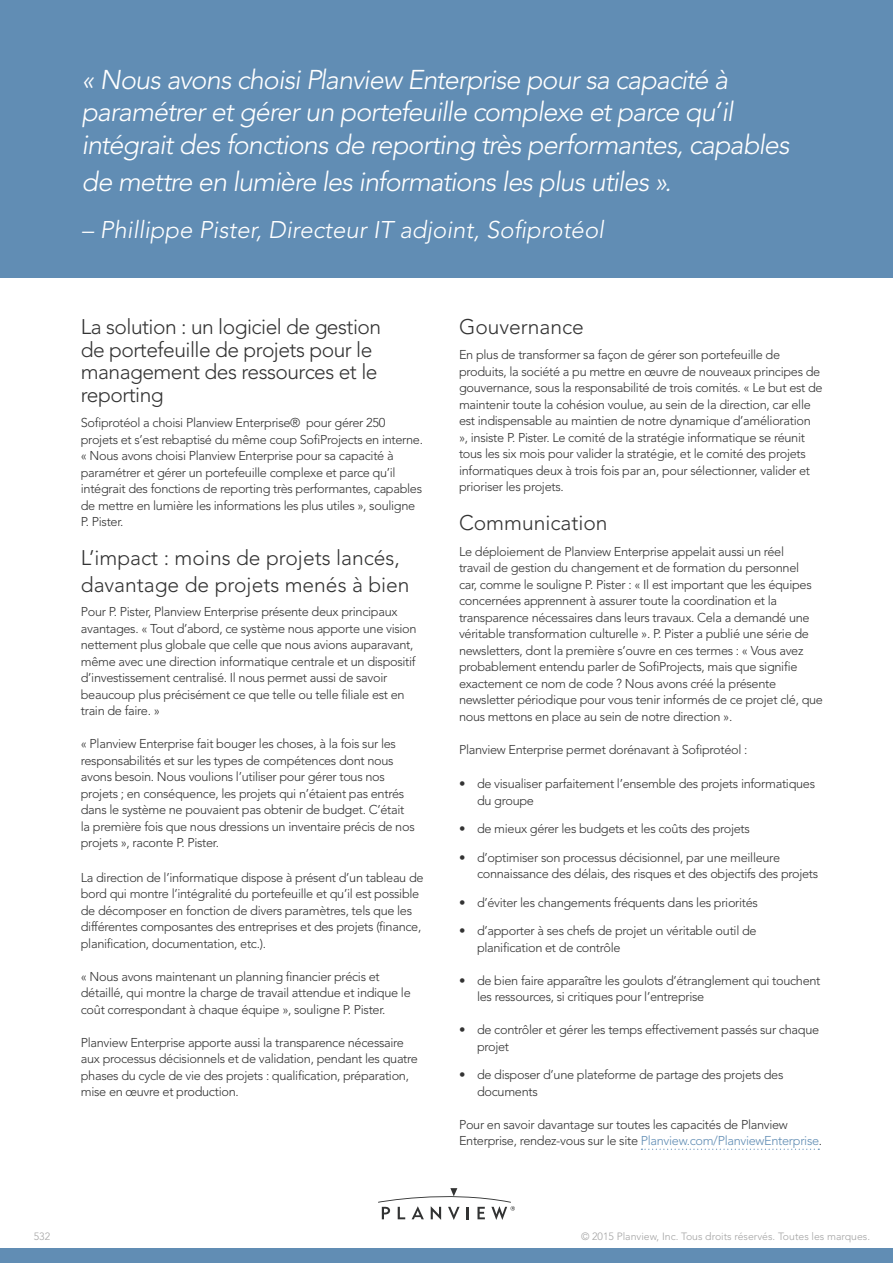
<style>
.page{position:relative;width:893px;height:1263px;background:#fff}
.page>*{position:absolute;margin:0;border:0;box-sizing:border-box;transform-origin:0 0}
.Quote_A{font:italic 300 27px/32.4px "Avenir LT Std";letter-spacing:-.035em;color:#fff}
.Quotee{font:italic 300 24px "Avenir LT Std";color:#fff}
.Section_Header{font:300 21px/22.5px "Avenir LT Std";letter-spacing:-.025em;color:#333}
.Section_Header-2{font:300 21px/27px "Avenir LT Std";color:#333}
.Basic_Content{font:300 12.75px/16.5px "Avenir LT Std";letter-spacing:-.025em;color:#333}
.t1{font:300 10.5px "Avenir LT Std";color:#a3a3a3}
.s1{color:#618db4}
</style>
<div class="page">
<svg style="left:378px;top:1188px;width:137px;height:32px"></svg>
<div style="left:0;top:1248px;width:893px;height:15px;background:#618db4"></div>
<svg style="left:641px;top:1149px;width:178px;height:1px"></svg>
<div style="left:0;top:0;width:893px;height:277px;background:#618db4"></div>
<p class="Quote_A" style="left:82px;top:64px;width:710px">« Nous avons choisi Planview Enterprise pour sa capacité à paramétrer et gérer un portefeuille complexe et parce qu’il intégrait des fonctions de reporting très performantes, capables</p>
<p class="Quote_A" style="left:82px;top:166px;width:591px">de mettre en lumière les informations les plus utiles ».</p>
<p class="Quotee" style="left:82px;top:216px;width:524px">– Phillippe Pister, Directeur IT adjoint, Sofiprotéol</p>
<p class="Section_Header" style="left:81px;top:316px;width:302px">La solution : un logiciel de gestion de portefeuille de projets pour le management des ressources et le reporting</p>
<p class="Basic_Content" style="left:81px;top:415px;width:344px">Sofiprotéol a choisi Planview Enterprise® pour gérer 250 projets et s’est rebaptisé du même coup SofiProjects en interne. « Nous avons choisi Planview Enterprise pour sa capacité à paramétrer et gérer un portefeuille complexe et parce qu’il intégrait des fonctions de reporting très performantes, capables de mettre en lumière les informations les plus utiles », souligne P. Pister.</p>
<p class="Section_Header-2" style="left:81px;top:545px;width:330px">L’impact : moins de projets lancés, davantage de projets menés à bien</p>
<p class="Basic_Content" style="left:81px;top:604px;width:337px">Pour P. Pister, Planview Enterprise présente deux principaux avantages. « Tout d’abord, ce système nous apporte une vision nettement plus globale que celle que nous avions auparavant, même avec une direction informatique centrale et un dispositif d’investissement centralisé. Il nous permet aussi de savoir beaucoup plus précisément ce que telle ou telle filiale est en train de faire. »</p>
<p class="Basic_Content" style="left:81px;top:736px;width:335px">« Planview Enterprise fait bouger les choses, à la fois sur les responsabilités et sur les types de compétences dont nous avons besoin. Nous voulions l’utiliser pour gérer tous nos projets ; en conséquence, les projets qui n’étaient pas entrés dans le système ne pouvaient pas obtenir de budget. C’était la première fois que nous dressions un inventaire précis de nos projets », raconte P. Pister.</p>
<p class="Basic_Content" style="left:81px;top:869px;width:344px">La direction de l’informatique dispose à présent d’un tableau de bord qui montre l’intégralité du portefeuille et qu’il est possible de décomposer en fonction de divers paramètres, tels que les différentes composantes des entreprises et des projets (finance, planification, documentation, etc.).</p>
<p class="Basic_Content" style="left:81px;top:968px;width:331px">« Nous avons maintenant un planning financier précis et détaillé, qui montre la charge de travail attendue et indique le coût correspondant à chaque équipe », souligne P. Pister.</p>
<p class="Basic_Content" style="left:81px;top:1034px;width:339px">Planview Enterprise apporte aussi la transparence nécessaire aux processus décisionnels et de validation, pendant les quatre phases du cycle de vie des projets : qualification, préparation, mise en œuvre et production.</p>
<p class="Section_Header-2" style="left:459px;top:313px;width:126px">Gouvernance</p>
<p class="Basic_Content" style="left:459px;top:347px;width:365px">En plus de transformer sa façon de gérer son portefeuille de produits, la société a pu mettre en œuvre de nouveaux principes de gouvernance, sous la responsabilité de trois comités. « Le but est de maintenir toute la cohésion voulue, au sein de la direction, car elle est indispensable au maintien de notre dynamique d’amélioration », insiste P. Pister. Le comité de la stratégie informatique se réunit tous les six mois pour valider la stratégie, et le comité des projets informatiques deux à trois fois par an, pour sélectionner, valider et prioriser les projets.</p>
<p class="Section_Header-2" style="left:459px;top:510px;width:150px">Communication</p>
<p class="Basic_Content" style="left:459px;top:543px;width:365px">Le déploiement de Planview Enterprise appelait aussi un réel<br>travail de gestion du changement et de formation du personnel<br>car, comme le souligne P. Pister : « Il est important que les équipes concernées apprennent à assurer toute la coordination et la transparence nécessaires dans leurs travaux. Cela a demandé une véritable transformation culturelle ». P. Pister a publié une série de newsletters, dont la première s’ouvre en ces termes : « Vous avez probablement entendu parler de SofiProjects, mais que signifie exactement ce nom de code ? Nous avons créé la présente newsletter périodique pour vous tenir informés de ce projet clé, que nous mettons en place au sein de notre direction ».</p>
<p class="Basic_Content" style="left:459px;top:741px;width:290px">Planview Enterprise permet dorénavant à Sofiprotéol :</p>
<p class="Basic_Content" style="left:477px;top:776px;width:340px;text-indent:-18px">• de visualiser parfaitement l’ensemble des projets informatiques du groupe</p>
<p class="Basic_Content" style="left:459px;top:821px;width:292px">• de mieux gérer les budgets et les coûts des projets</p>
<p class="Basic_Content" style="left:477px;top:849px;width:343px;text-indent:-18px">• d’optimiser son processus décisionnel, par une meilleure connaissance des délais, des risques et des objectifs des projets</p>
<p class="Basic_Content" style="left:459px;top:894px;width:301px">• d’éviter les changements fréquents dans les priorités</p>
<p class="Basic_Content" style="left:477px;top:923px;width:281px;text-indent:-18px">• d’apporter à ses chefs de projet un véritable outil de planification et de contrôle</p>
<p class="Basic_Content" style="left:477px;top:972px;width:345px;text-indent:-18px">• de bien faire apparaître les goulots d’étranglement qui touchent les ressources, si critiques pour l’entreprise</p>
<p class="Basic_Content" style="left:477px;top:1022px;width:344px;text-indent:-18px">• de contrôler et gérer les temps effectivement passés sur chaque projet</p>
<p class="Basic_Content" style="left:477px;top:1067px;width:308px;text-indent:-18px">• de disposer d’une plateforme de partage des projets des documents</p>
<p class="Basic_Content" style="left:459px;top:1116px;width:365px">Pour en savoir davantage sur toutes les capacités de Planview<br>Enterprise, rendez-vous sur le site <span class="s1">Planview.com/PlanviewEnterprise</span>.</p>
<p class="t1" style="left:34px;top:1230px;width:18px">532</p>
<p class="t1" style="left:581px;top:1230px;width:291px">© 2015 Planview, Inc. Tous droits réservés. Toutes les marques.</p>
</div>
